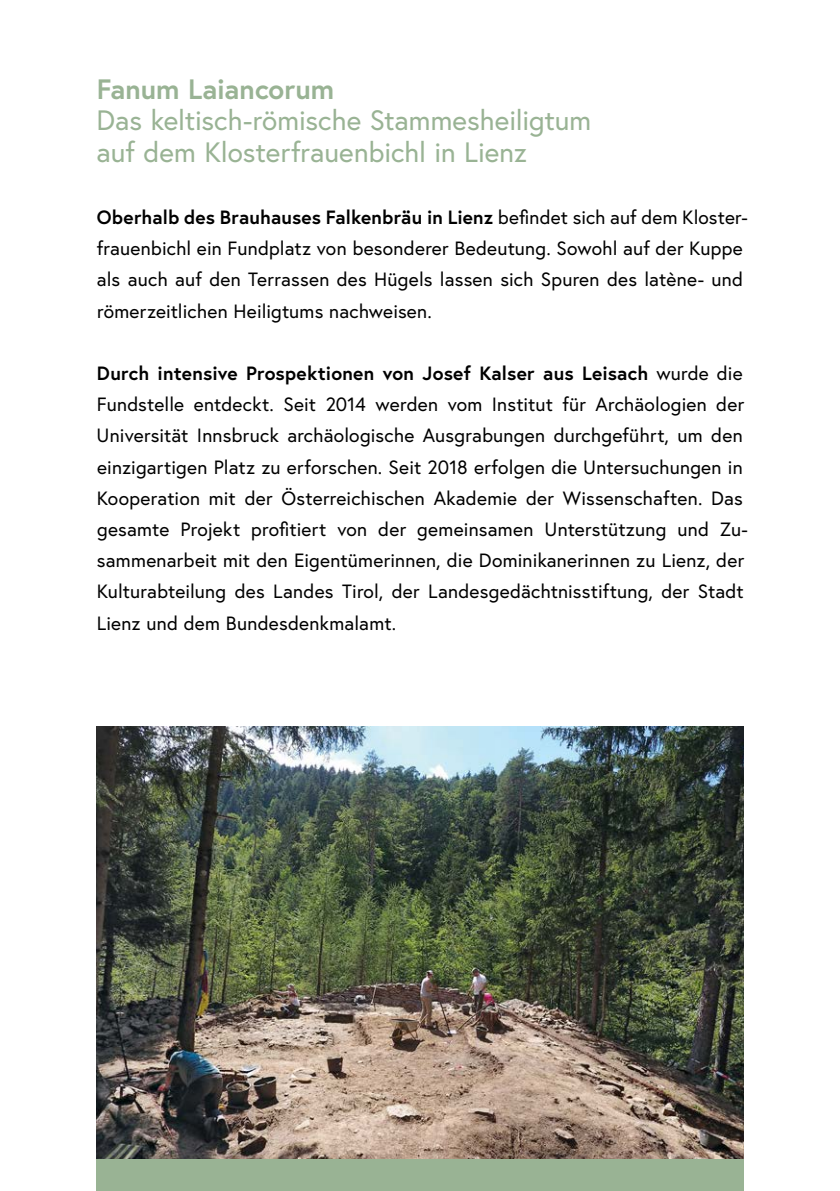
<style>
.page{position:relative;width:840px;height:1191px;background:#fff}
.page>*{position:absolute;margin:0;border:0;box-sizing:border-box;transform-origin:0 0}
.t1{font:28px/31.2px "Europa Austria";letter-spacing:-.005em;color:#99b394}
.t2{font:700 28px "Europa Austria";color:#99b394}
.t3{font:19.2px/31.2px "Europa Austria";letter-spacing:.01em;color:#000}
.s1{font-weight:700}
</style>
<div class="page">
<img style="left:96px;top:726px;width:647px;height:433px">
<div style="left:96px;top:1159px;width:647px;height:32px;background:#99b394"></div>
<h1 class="t2" style="left:97px;top:70px;width:239px">Fanum Laiancorum</h1>
<h1 class="t1" style="left:96px;top:104px;width:496px">Das keltisch-römische Stammesheiligtum auf dem Klosterfrauenbichl in Lienz</h1>
<p class="t3" style="left:97px;top:201px;width:652px"><span class="s1">Oberhalb des Brauhauses Falkenbräu in Lienz</span> befindet sich auf dem Kloster&shy;frauenbichl ein Fundplatz von besonderer Bedeutung. Sowohl auf der Kuppe als auch auf den Terrassen des Hügels lassen sich Spuren des latène- und römerzeitlichen Heiligtums nachweisen.</p>
<p class="t3" style="left:97px;top:357px;width:652px"><span class="s1">Durch intensive Prospektionen von Josef Kalser aus Leisach</span> wurde die Fundstelle entdeckt. Seit 2014 werden vom Institut für Archäologien der Universität Innsbruck archäologische Ausgrabungen durchgeführt, um den einzigartigen Platz zu erforschen. Seit 2018 erfolgen die Untersuchungen in Kooperation mit der Österreichischen Akademie der Wissenschaften. Das gesamte Projekt profitiert von der gemeinsamen Unterstützung und Zu&shy;sammenarbeit mit den Eigentümerinnen, die Dominikanerinnen zu Lienz, der Kulturabteilung des Landes Tirol, der Landesgedächtnisstiftung, der Stadt Lienz und dem Bundesdenkmalamt.</p>
</div>
